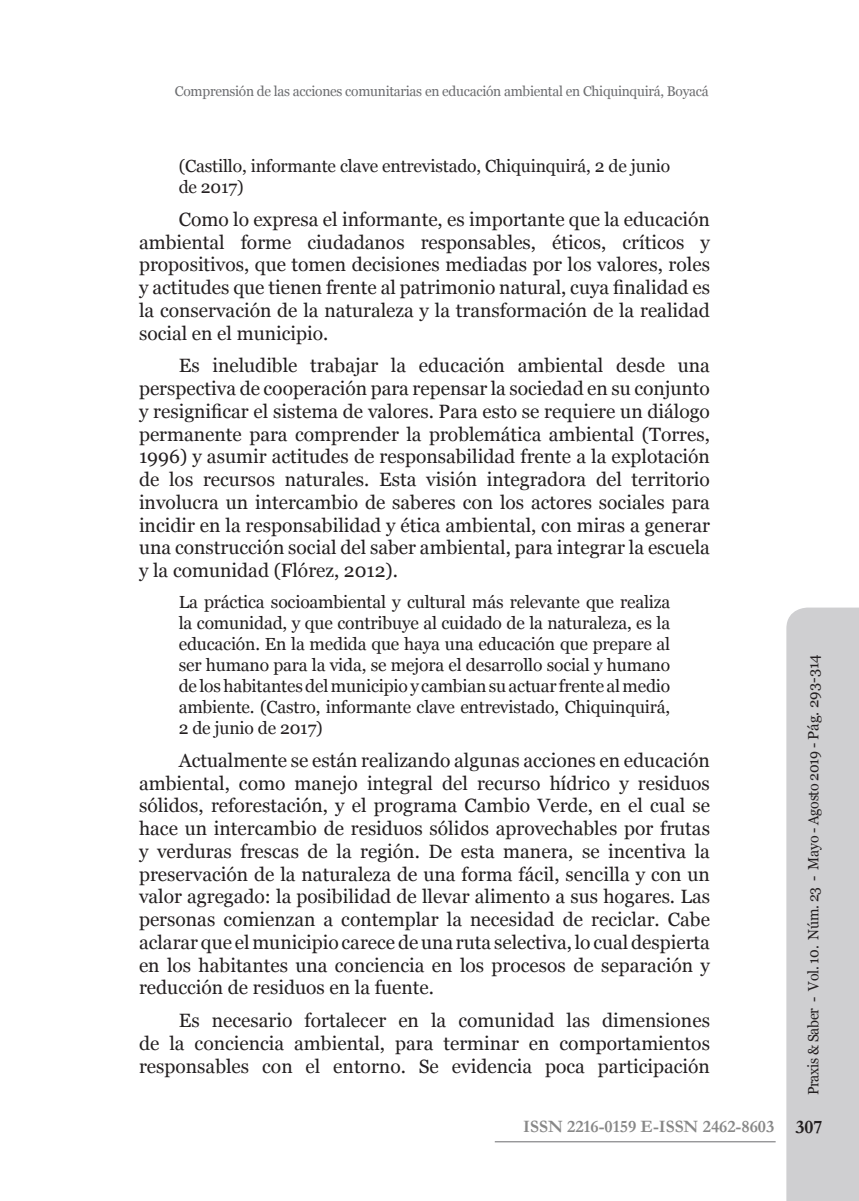
<style>
.page{position:relative;width:859px;height:1201px;background:#fff}
.page>*{position:absolute;margin:0;border:0;box-sizing:border-box;transform-origin:0 0}
.t1{font:19.25px/22.8px "Georgia";color:#231f20;text-align:justify}
.t2{font:600 19.25px "Garamond";color:#231f20}
.t3{font:17.5px/21px "Georgia";letter-spacing:-.01em;color:#231f20}
.t4{font:600 17.5px "Garamond";color:#888}
.t5{font:14.88px "Georgia";letter-spacing:-.02em;color:#231f20;scale:.95 1}
.t6{font:14px "Georgia";letter-spacing:-.02em;color:#6c6d70}
</style>
<div class="page">
<div style="left:786px;top:607px;width:72px;height:593px;background:#cfcfd1"></div>
<hr style="left:494px;top:1141px;width:281px;height:1px;background:#6c6c6e">
<p class="t6" style="left:175px;top:82px;width:535px">Comprensión de las acciones comunitarias en educación ambiental en Chiquinquirá, Boyacá</p>
<p class="t3" style="left:179px;top:156px;width:493px">(Castillo, informante clave entrevistado, Chiquinquirá, 2 de junio de 2017)</p>
<p class="t1" style="left:139px;top:208px;width:572px;text-indent:40px">Como lo expresa el informante, es importante que la educación ambiental forme ciudadanos responsables, éticos, críticos y propositivos, que tomen decisiones mediadas por los valores, roles y actitudes que tienen frente al patrimonio natural, cuya finalidad es la conservación de la naturaleza y la transformación de la realidad social en el municipio.</p>
<p class="t1" style="left:139px;top:354px;width:572px;text-indent:40px">Es ineludible trabajar la educación ambiental desde una perspectiva de cooperación para repensar la sociedad en su conjunto y resignificar el sistema de valores. Para esto se requiere un diálogo permanente para comprender la problemática ambiental (Torres, 1996) y asumir actitudes de responsabilidad frente a la explotación de los recursos naturales. Esta visión integradora del territorio involucra un intercambio de saberes con los actores sociales para incidir en la responsabilidad y ética ambiental, con miras a generar una construcción social del saber ambiental, para integrar la escuela y la comunidad (Flórez, 2012).</p>
<p class="t3" style="left:179px;top:592px;width:493px;text-align:justify">La práctica socioambiental y cultural más relevante que realiza la comunidad, y que contribuye al cuidado de la naturaleza, es la educación. En la medida que haya una educación que prepare al ser humano para la vida, se mejora el desarrollo social y humano de los habitantes del municipio y cambian su actuar frente al medio ambiente. (Castro, informante clave entrevistado, Chiquinquirá, 2 de junio de 2017)</p>
<p class="t1" style="left:139px;top:749px;width:572px;text-indent:40px">Actualmente se están realizando algunas acciones en educación ambiental, como manejo integral del recurso hídrico y residuos sólidos, reforestación, y el programa Cambio Verde, en el cual se hace un intercambio de residuos sólidos aprovechables por frutas y verduras frescas de la región. De esta manera, se incentiva la preservación de la naturaleza de una forma fácil, sencilla y con un valor agregado: la posibilidad de llevar alimento a sus hogares. Las personas comienzan a contemplar la necesidad de reciclar. Cabe aclarar que el municipio carece de una ruta selectiva, lo cual despierta en los habitantes una conciencia en los procesos de separación y reducción de residuos en la fuente.</p>
<p class="t1" style="left:139px;top:1009px;width:572px;text-indent:40px">Es necesario fortalecer en la comunidad las dimensiones de la conciencia ambiental, para terminar en comportamientos responsables con el entorno. Se evidencia poca participación</p>
<p class="t4" style="left:523px;top:1114px;width:252px">ISSN 2216-0159 E-ISSN 2462-8603</p>
<p class="t5" style="left:804px;top:1095px;width:466px;rotate:-90deg">Praxis &amp; Saber - Vol. 10. Núm. 23 - Mayo - Agosto 2019 - Pág. 293-314</p>
<p class="t2" style="left:795px;top:1114px;width:29px">307</p>
</div>
